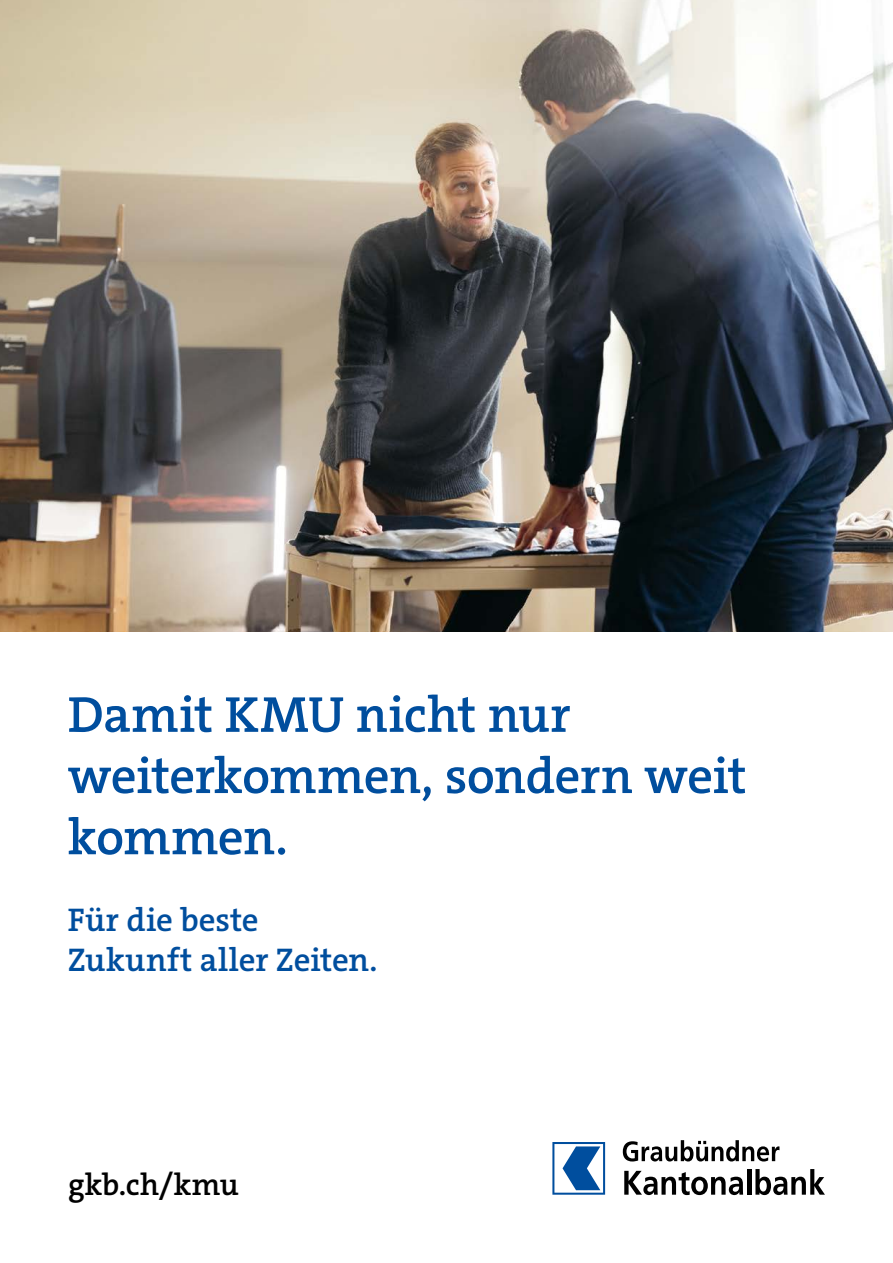
<style>
.page{position:relative;width:893px;height:1263px;background:#fff}
.page>*{position:absolute;margin:0;border:0;box-sizing:border-box;transform-origin:0 0}
.t1{font:600 51px/61.2px "The Serif C5";letter-spacing:-.01em;color:#004e9e}
.t2{font:600 33px/39.6px "The Serif C5";color:#004e9e}
.t3{font:600 30.9px "The Serif C5";letter-spacing:.01em;color:#000}
</style>
<div class="page">
<img style="left:0;top:0;width:893px;height:631px">
<svg style="left:552px;top:1142px;width:53px;height:53px"></svg>
<svg style="left:623px;top:1140px;width:156px;height:21px"></svg>
<svg style="left:624px;top:1171px;width:119px;height:24px"></svg>
<hr style="left:747px;top:1169px;width:4px;height:26px;background:#000">
<svg style="left:755px;top:1169px;width:70px;height:26px"></svg>
<p class="t1" style="left:68px;top:684px;width:680px">Damit KMU nicht nur weiterkommen, sondern weit kommen.</p>
<p class="t2" style="left:68px;top:901px;width:311px">Für die beste<br>Zukunft aller Zeiten.</p>
<p class="t3" style="left:68px;top:1165px;width:172px">gkb.ch/kmu</p>
</div>
